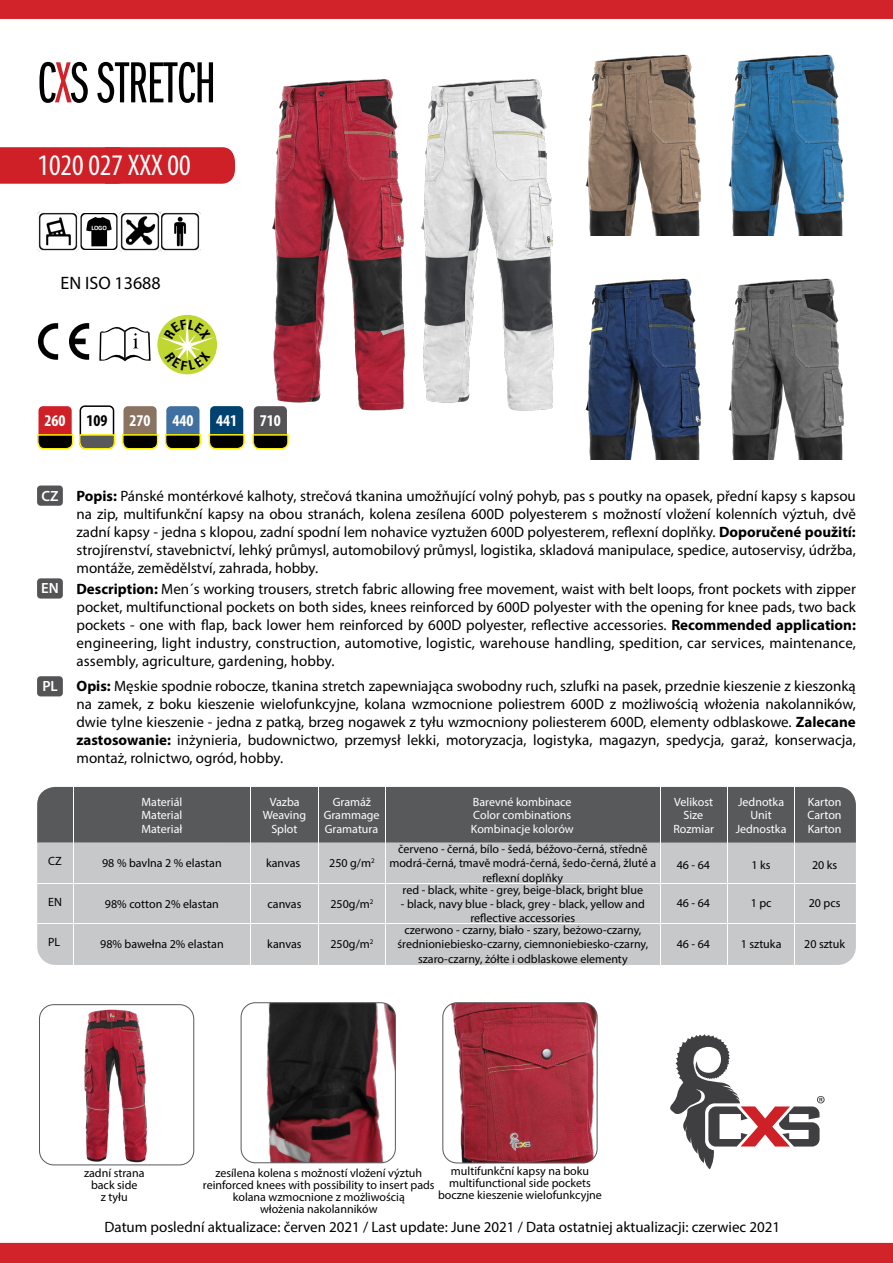
<style>
.page{position:relative;width:893px;height:1263px;background:#fff}
.page>*{position:absolute;margin:0;border:0;box-sizing:border-box;transform-origin:0 0}
.t1{font:60px "Franklin Got Itc DOT Boo Ext Com";letter-spacing:-.01em;color:#000}
.t2{font:condensed 30px "Myriad Pro";color:#fff}
.t3{font:18px "Myriad Pro";color:#000}
.t4{font:700 condensed 16.5px "Myriad Pro";color:#fff}
.t5{font:700 condensed 16.5px "Myriad Pro";color:#000}
.t6{font:15px/18px "Myriad Pro";color:#000;text-align:justify}
.t7{font:600 14.85px "Myriad Pro";color:#fff}
.t8{font:12px/12px "Myriad Pro";color:#000;text-align:center}
.t9{font:12px "Myriad Pro";color:#fff}
.t10{font:700 6.6px "Calibri";color:#fff}
.s1{color:#d2232a}
.s2{font-weight:700}
</style>
<div class="page">
<div style="left:0;top:147px;width:209px;height:37px;background:#cf2027"></div>
<img style="left:624px;top:54px;width:69px;height:182px">
<img style="left:209px;top:80px;width:149px;height:353px">
<img style="left:693px;top:54px;width:151px;height:182px">
<img style="left:358px;top:58px;width:266px;height:353px">
<img style="left:550px;top:239px;width:143px;height:220px">
<img style="left:693px;top:278px;width:151px;height:181px">
<svg style="left:670px;top:1034px;width:155px;height:135px"></svg>
<div style="left:37px;top:485px;width:26px;height:21px;background:#545456;border-radius:3px"></div>
<div style="left:37px;top:578px;width:26px;height:21px;background:#545456;border-radius:3px"></div>
<div style="left:37px;top:676px;width:26px;height:20px;background:#545456;border-radius:3px"></div>
<div style="left:0;top:0;width:893px;height:19px;background:#d2232a"></div>
<div style="left:0;top:1243px;width:893px;height:20px;background:#d2232a"></div>
<div style="left:166px;top:405px;width:34px;height:44px;background:#40709f;border-radius:5px"></div>
<div style="left:165px;top:405px;width:36px;height:44px;border:2px solid #fff;border-radius:5px"></div>
<div style="left:254px;top:406px;width:33px;height:42px;background:#545456;border-radius:4px"></div>
<svg style="left:252px;top:433px;width:37px;height:17px"></svg>
<div style="left:210px;top:406px;width:33px;height:42px;background:#00426f;border-radius:4px"></div>
<div style="left:123px;top:406px;width:34px;height:42px;background:#8b7362;border-radius:4px"></div>
<svg style="left:208px;top:433px;width:37px;height:17px"></svg>
<div style="left:39px;top:406px;width:33px;height:42px;background:#cf2027;border-radius:4px"></div>
<div style="left:80px;top:405px;width:34px;height:44px;border:2px solid #000;border-radius:4px"></div>
<svg style="left:37px;top:433px;width:164px;height:17px"></svg>
<svg style="left:99px;top:327px;width:52px;height:34px"></svg>
<svg style="left:38px;top:323px;width:20px;height:37px"></svg>
<svg style="left:69px;top:323px;width:20px;height:37px"></svg>
<img style="left:119px;top:211px;width:82px;height:41px">
<svg style="left:80px;top:212px;width:38px;height:38px"></svg>
<img style="left:38px;top:211px;width:41px;height:41px">
<div style="left:157px;top:315px;width:60px;height:59px;background:#bfd730;border-radius:50%"></div>
<img style="left:443px;top:1004px;width:153px;height:159px">
<div style="left:442px;top:1002px;width:156px;height:161px;border:1px solid #58595b;border-radius:14px"></div>
<img style="left:241px;top:1003px;width:154px;height:160px">
<div style="left:241px;top:1002px;width:155px;height:161px;border:1px solid #58595b;border-radius:14px"></div>
<img style="left:47px;top:1006px;width:101px;height:159px">
<div style="left:39px;top:1004px;width:155px;height:161px;border:1px solid #58595b;border-radius:14px"></div>
<div style="left:37px;top:787px;width:819px;height:178px;background:#c7c8ca;border-radius:18px"></div>
<div style="left:37px;top:787px;width:819px;height:55px;background:#58595b"></div>
<hr style="left:251px;top:787px;width:1px;height:178px;background:#fff">
<hr style="left:73px;top:787px;width:1px;height:178px;background:#fff">
<hr style="left:37px;top:923px;width:819px;height:1px;background:#fff">
<hr style="left:37px;top:883px;width:819px;height:1px;background:#fff">
<hr style="left:794px;top:787px;width:1px;height:178px;background:#fff">
<hr style="left:727px;top:787px;width:1px;height:178px;background:#fff">
<hr style="left:660px;top:787px;width:1px;height:178px;background:#fff">
<hr style="left:385px;top:787px;width:1px;height:178px;background:#fff">
<hr style="left:318px;top:787px;width:1px;height:178px;background:#fff">
<svg style="left:161px;top:318px;width:53px;height:52px"></svg>
<h1 class="t1" style="left:37px;top:51px;width:180px">C<span class="s1">X</span>S STRETCH</h1>
<h2 class="t2" style="left:38px;top:147px;width:155px">1020 027 XXX 00</h2>
<p class="t10" style="left:92px;top:224px;width:17px">LOGO</p>
<p class="t3" style="left:61px;top:272px;width:102px">EN ISO 13688</p>
<p class="t4" style="left:45px;top:410px;width:23px">260</p>
<p class="t5" style="left:86px;top:410px;width:23px">109</p>
<p class="t4" style="left:129px;top:410px;width:23px">270</p>
<p class="t4" style="left:172px;top:410px;width:23px">440</p>
<p class="t4" style="left:216px;top:410px;width:23px">441</p>
<p class="t4" style="left:260px;top:410px;width:23px">710</p>
<p class="t7" style="left:42px;top:486px;width:19px">CZ</p>
<p class="t7" style="left:41px;top:579px;width:19px">EN</p>
<p class="t7" style="left:42px;top:677px;width:17px">PL</p>
<p class="t8" style="left:48px;top:855px;width:15px">CZ</p>
<p class="t8" style="left:48px;top:896px;width:15px">EN</p>
<p class="t8" style="left:48px;top:936px;width:14px">PL</p>
<p class="t6" style="left:77px;top:486px;width:781px"><span class="s2">Popis:</span> Pánské montérkové kalhoty, strečová tkanina umožňující volný pohyb, pas s poutky na opasek, přední kapsy s kapsou na zip, multifunkční kapsy na obou stranách, kolena zesílena 600D polyesterem s možností vložení kolenních výztuh, dvě zadní kapsy - jedna s klopou, zadní spodní lem nohavice vyztužen 600D polyesterem, reflexní doplňky. <span class="s2">Doporučené použití: </span>strojírenství, stavebnictví, lehký průmysl, automobilový průmysl, logistika, skladová manipulace, spedice, autoservisy, údržba, montáže, zemědělství, zahrada, hobby.</p>
<p class="t6" style="left:77px;top:579px;width:781px"><span class="s2">Description:</span> Men´s working trousers, stretch fabric allowing free movement, waist with belt loops, front pockets with zipper pocket, multifunctional pockets on both sides, knees reinforced by 600D polyester with the opening for knee pads, two back pockets - one with flap, back lower hem reinforced by 600D polyester, reflective accessories. <span class="s2">Recommended application: </span>engineering, light industry, construction, automotive, logistic, warehouse handling, spedition, car services, maintenance, assembly, agriculture, gardening, hobby.</p>
<p class="t6" style="left:77px;top:677px;width:781px"><span class="s2">Opis:</span> Męskie spodnie robocze, tkanina stretch zapewniająca swobodny ruch, szlufki na pasek, przednie kieszenie z kieszonką na zamek, z boku kieszenie wielofunkcyjne, kolana wzmocnione poliestrem 600D z możliwością włożenia nakolanników, dwie tylne kieszenie - jedna z patką, brzeg nogawek z tyłu wzmocniony poliesterem 600D, elementy odblaskowe. <span class="s2">Zalecane zastosowanie:</span> inżynieria, budownictwo, przemysł lekki, motoryzacja, logistyka, magazyn, spedycja, garaż, konserwacja, montaż, rolnictwo, ogród, hobby.</p>
<p class="t9" style="left:142px;top:794px;width:42px">Materiál</p>
<p class="t9" style="left:142px;top:808px;width:42px">Material</p>
<p class="t9" style="left:142px;top:822px;width:42px">Materiał</p>
<p class="t8" style="left:102px;top:857px;width:121px">98 % bavlna 2 % elastan</p>
<p class="t8" style="left:105px;top:898px;width:115px">98% cotton 2% elastan</p>
<p class="t8" style="left:100px;top:938px;width:125px">98% bawełna 2% elastan</p>
<p class="t9" style="left:270px;top:794px;width:31px">Vazba</p>
<p class="t9" style="left:271px;top:821px;width:28px">Splot</p>
<p class="t9" style="left:263px;top:808px;width:45px">Weaving</p>
<p class="t9" style="left:333px;top:794px;width:40px">Gramáž</p>
<p class="t9" style="left:325px;top:821px;width:55px">Gramatura</p>
<p class="t9" style="left:324px;top:808px;width:57px">Grammage</p>
<p class="t9" style="left:473px;top:794px;width:100px">Barevné kombinace</p>
<p class="t9" style="left:471px;top:821px;width:104px">Kombinacje kolorów</p>
<p class="t9" style="left:473px;top:808px;width:100px">Color combinations</p>
<p class="t9" style="left:674px;top:794px;width:40px">Velikost</p>
<p class="t9" style="left:673px;top:821px;width:42px">Rozmiar</p>
<p class="t9" style="left:683px;top:808px;width:21px">Size</p>
<p class="t9" style="left:738px;top:794px;width:48px">Jednotka</p>
<p class="t9" style="left:736px;top:821px;width:52px">Jednostka</p>
<p class="t9" style="left:750px;top:808px;width:23px">Unit</p>
<p class="t9" style="left:808px;top:794px;width:35px">Karton</p>
<p class="t9" style="left:808px;top:821px;width:35px">Karton</p>
<p class="t9" style="left:808px;top:808px;width:36px">Carton</p>
<p class="t8" style="left:266px;top:857px;width:36px">kanvas</p>
<p class="t8" style="left:267px;top:898px;width:35px">canvas</p>
<p class="t8" style="left:267px;top:938px;width:36px">kanvas</p>
<p class="t8" style="left:329px;top:857px;width:47px">250 g/m<sup>2</sup></p>
<p class="t8" style="left:330px;top:898px;width:44px">250g/m<sup>2</sup></p>
<p class="t8" style="left:330px;top:938px;width:44px">250g/m<sup>2</sup></p>
<p class="t8" style="left:389px;top:841px;width:268px;line-height:14.4px">červeno - černá, bílo - šedá, béžovo-černá, středně modrá-černá, tmavě modrá-černá, šedo-černá, žluté a reflexní doplňky</p>
<p class="t8" style="left:403px;top:883px;width:242px">red - black, white - grey, beige-black, bright blue</p>
<p class="t8" style="left:401px;top:896px;width:245px;line-height:14.4px">- black, navy blue - black, grey - black, yellow and reflective accessories</p>
<p class="t8" style="left:397px;top:922px;width:252px;line-height:14.4px">czerwono - czarny, biało - szary, beżowo-czarny, średnioniebiesko-czarny, ciemnoniebiesko-czarny, szaro-czarny, żółte i odblaskowe elementy</p>
<p class="t8" style="left:677px;top:859px;width:35px">46 - 64</p>
<p class="t8" style="left:677px;top:897px;width:35px">46 - 64</p>
<p class="t8" style="left:677px;top:938px;width:35px">46 - 64</p>
<p class="t8" style="left:752px;top:859px;width:21px">1 ks</p>
<p class="t8" style="left:812px;top:859px;width:27px">20 ks</p>
<p class="t8" style="left:751px;top:897px;width:22px">1 pc</p>
<p class="t8" style="left:809px;top:897px;width:33px">20 pcs</p>
<p class="t8" style="left:741px;top:938px;width:42px">1 sztuka</p>
<p class="t8" style="left:804px;top:938px;width:42px">20 sztuk</p>
<p class="t8" style="left:84px;top:1167px;width:62px">zadní strana back side<br>z tyłu</p>
<p class="t8" style="left:203px;top:1167px;width:233px">zesílena kolena s možností vložení výztuh reinforced knees with possibility to insert pads kolana wzmocnione z możliwością<br>włożenia nakolanników</p>
<p class="t8" style="left:438px;top:1165px;width:165px">multifunkční kapsy na boku multifunctional side pockets boczne kieszenie wielofunkcyjne</p>
<p class="t6" style="left:105px;top:1218px;width:677px">Datum poslední aktualizace: červen 2021 / Last update: June 2021 / Data ostatniej aktualizacji: czerwiec 2021</p>
</div>
